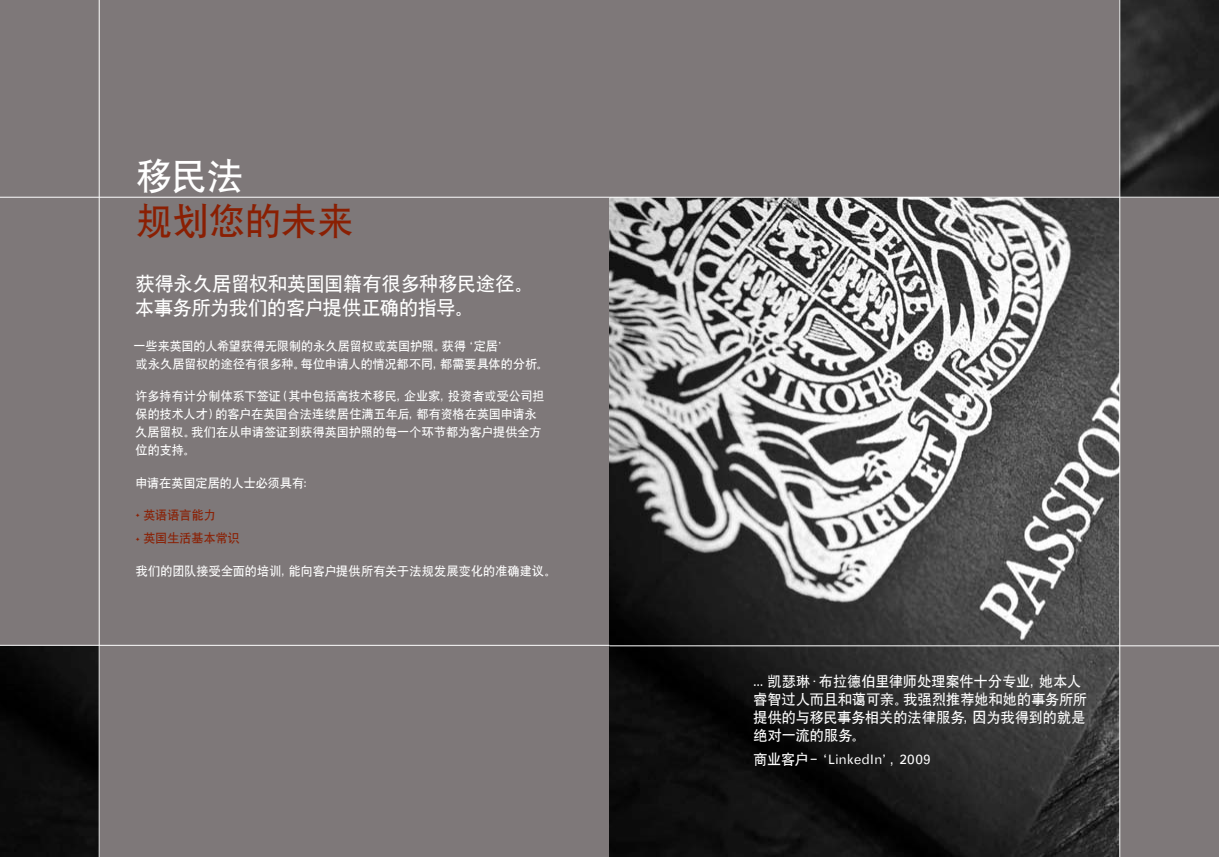
<style>
.page{position:relative;width:1219px;height:857px;background:#fff}
.page>*{position:absolute;margin:0;border:0;box-sizing:border-box;transform-origin:0 0}
.t1{font:36px/45.5px "SIL Hei Med Jian";letter-spacing:.005em;color:#8a1f03}
.t2{font:19px/24px "SIL Hei Med Jian";color:#fff}
.t3{font:14px/18px "SIL Hei Med Jian";letter-spacing:.005em;color:#fff}
.t4{font:12px/18px "SIL Hei Med Jian";letter-spacing:.01em;color:#fff}
.t5{font:12px "SIL Hei Med Jian";color:#8a1f03}
.s1{color:#fff}
</style>
<div class="page">
<div style="left:0;top:0;width:1219px;height:856px;background:#7e7879"></div>
<img style="left:1120px;top:0;width:99px;height:197px">
<img style="left:609px;top:198px;width:510px;height:658px">
<img style="left:0;top:645px;width:99px;height:211px">
<hr style="left:0;top:197px;width:609px;height:1px;background:#fff">
<hr style="left:609px;top:197px;width:610px;height:1px;background:#fff">
<hr style="left:0;top:644px;width:609px;height:1px;background:#fff">
<hr style="left:609px;top:645px;width:610px;height:1px;background:#fff">
<hr style="left:99px;top:0;width:1px;height:856px;background:#fff">
<hr style="left:1119px;top:0;width:1px;height:856px;background:#fff">
<p class="t1" style="left:136px;top:150px;width:219px"><span class="s1">移民法<br></span>规划您的未来</p>
<p class="t2" style="left:135px;top:269px;width:400px">获得永久居留权和英国国籍有很多种移民途径。本事务所为我们的客户提供正确的指导。</p>
<p class="t4" style="left:133px;top:336px;width:416px">一些来英国的人希望获得无限制的永久居留权或英国护照。获得‘定居’<br>或永久居留权的途径有很多种。每位申请人的情况都不同，都需要具体的分析。</p>
<p class="t4" style="left:135px;top:386px;width:411px">许多持有计分制体系下签证（其中包括高技术移民，企业家，投资者或受公司担保的技术人才）的客户在英国合法连续居住满五年后，都有资格在英国申请永久居留权。我们在从申请签证到获得英国护照的每一个环节都为客户提供全方位的支持。</p>
<p class="t4" style="left:135px;top:472px;width:182px">申请在英国定居的人士必须具有：</p>
<p class="t5" style="left:143px;top:506px;width:74px">英语语言能力</p>
<p class="t5" style="left:143px;top:530px;width:98px">英国生活基本常识</p>
<p class="t4" style="left:136px;top:560px;width:422px">我们的团队接受全面的培训，能向客户提供所有关于法规发展变化的准确建议。</p>
<p class="t3" style="left:753px;top:671px;width:335px">... 凯瑟琳·布拉德伯里律师处理案件十分专业，她本人睿智过人而且和蔼可亲。我强烈推荐她和她的事务所所提供的与移民事务相关的法律服务，因为我得到的就是绝对一流的服务。</p>
<p class="t3" style="left:753px;top:748px;width:179px">商业客户－‘LinkedIn’，2009</p>
</div>
